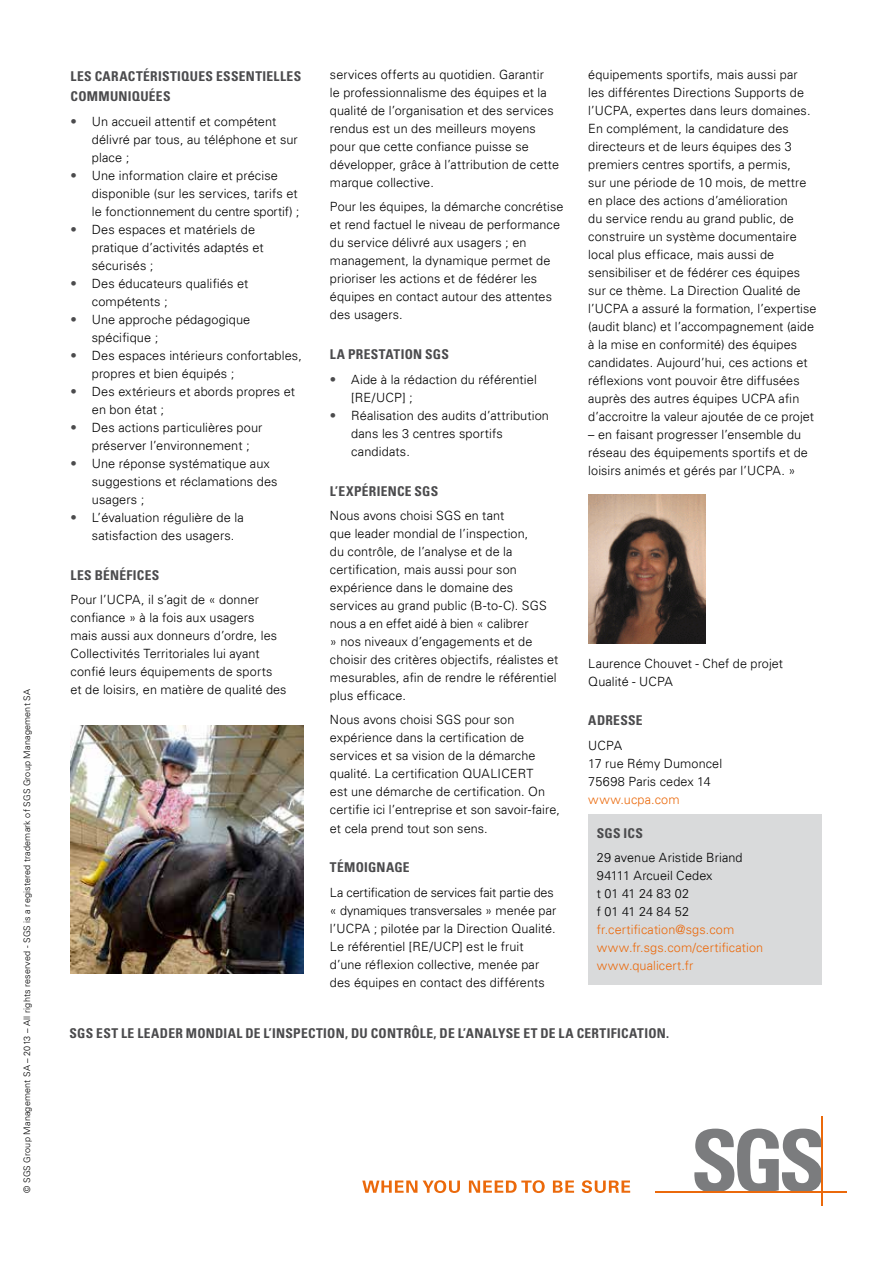
<style>
.page{position:relative;width:893px;height:1263px;background:#fff}
.page>*{position:absolute;margin:0;border:0;box-sizing:border-box;transform-origin:0 0}
.t1{font:700 condensed 13.5px/20.2px "Univers LT";letter-spacing:.02em;color:#4b4b4d}
.t2{font:300 12.75px/18px "Univers LT";letter-spacing:.01em;color:#000}
.t3{font:300 12.75px/18px "Univers LT";letter-spacing:.01em;color:#eb690b}
.t4{font:300 9px "Univers LT";letter-spacing:.02em;color:#000}
.s1{color:#4b4b4d}
</style>
<div class="page">
<svg style="left:362px;top:1180px;width:55px;height:13px"></svg>
<svg style="left:423px;top:1180px;width:37px;height:13px"></svg>
<svg style="left:469px;top:1180px;width:76px;height:13px"></svg>
<svg style="left:553px;top:1180px;width:21px;height:13px"></svg>
<svg style="left:582px;top:1180px;width:48px;height:13px"></svg>
<svg style="left:694px;top:1128px;width:127px;height:63px"></svg>
<hr style="left:656px;top:1191px;width:191px;height:2px;background:#eb690b">
<hr style="left:821px;top:1116px;width:2px;height:89px;background:#eb690b">
<div style="left:588px;top:814px;width:234px;height:170px;background:#d9dadb"></div>
<img style="left:588px;top:494px;width:117px;height:149px">
<img style="left:70px;top:725px;width:233px;height:249px">
<p class="t4" style="left:22px;top:1193px;width:505px;rotate:-90deg">© SGS Group Management SA – 2013 – All rights reserved - SGS is a registered trademark of SGS Group Management SA</p>
<p class="t1" style="left:71px;top:66px;width:232px">LES CARACTÉRISTIQUES ESSENTIELLES<br>COMMUNIQUÉES</p>
<p class="t2" style="left:92px;top:112px;width:207px;text-indent:-21px"><span class="s1">•</span> Un accueil attentif et compétent délivré par tous, au téléphone et sur place ;</p>
<p class="t2" style="left:92px;top:166px;width:209px;text-indent:-21px"><span class="s1">•</span> Une information claire et précise disponible (sur les services, tarifs et le fonctionnement du centre sportif) ;</p>
<p class="t2" style="left:92px;top:220px;width:173px;text-indent:-21px"><span class="s1">•</span> Des espaces et matériels de pratique d’activités adaptés et sécurisés ;</p>
<p class="t2" style="left:92px;top:274px;width:158px;text-indent:-21px"><span class="s1">•</span> Des éducateurs qualifiés et compétents ;</p>
<p class="t2" style="left:92px;top:310px;width:160px;text-indent:-21px"><span class="s1">•</span> Une approche pédagogique spécifique ;</p>
<p class="t2" style="left:92px;top:346px;width:212px;text-indent:-21px"><span class="s1">•</span> Des espaces intérieurs confortables, propres et bien équipés ;</p>
<p class="t2" style="left:92px;top:382px;width:205px;text-indent:-21px"><span class="s1">•</span> Des extérieurs et abords propres et en bon état ;</p>
<p class="t2" style="left:92px;top:418px;width:172px;text-indent:-21px"><span class="s1">•</span> Des actions particulières pour préserver l’environnement ;</p>
<p class="t2" style="left:92px;top:454px;width:187px;text-indent:-21px"><span class="s1">•</span> Une réponse systématique aux suggestions et réclamations des usagers ;</p>
<p class="t2" style="left:92px;top:508px;width:154px;text-indent:-21px"><span class="s1">•</span> L’évaluation régulière de la satisfaction des usagers.</p>
<p class="t1" style="left:71px;top:565px;width:90px">LES BÉNÉFICES</p>
<p class="t2" style="left:71px;top:591px;width:218px">Pour l’UCPA, il s’agit de « donner confiance » à la fois aux usagers<br>mais aussi aux donneurs d’ordre, les Collectivités Territoriales lui ayant confié leurs équipements de sports et de loisirs, en matière de qualité des</p>
<p class="t2" style="left:330px;top:66px;width:231px">services offerts au quotidien. Garantir<br>le professionnalisme des équipes et la qualité de l’organisation et des services rendus est un des meilleurs moyens pour que cette confiance puisse se développer, grâce à l’attribution de cette marque collective.</p>
<p class="t2" style="left:330px;top:198px;width:235px">Pour les équipes, la démarche concrétise et rend factuel le niveau de performance du service délivré aux usagers ; en management, la dynamique permet de prioriser les actions et de fédérer les équipes en contact autour des attentes des usagers.</p>
<p class="t1" style="left:330px;top:344px;width:120px">LA PRESTATION SGS</p>
<p class="t2" style="left:351px;top:370px;width:187px;text-indent:-21px"><span class="s1">•</span> Aide à la rédaction du référentiel [RE/UCP] ;</p>
<p class="t2" style="left:351px;top:406px;width:199px;text-indent:-21px"><span class="s1">•</span> Réalisation des audits d’attribution dans les 3 centres sportifs candidats.</p>
<p class="t1" style="left:330px;top:481px;width:110px">L’EXPÉRIENCE SGS</p>
<p class="t2" style="left:330px;top:507px;width:230px">Nous avons choisi SGS en tant<br>que leader mondial de l’inspection,<br>du contrôle, de l’analyse et de la certification, mais aussi pour son expérience dans le domaine des services au grand public (B-to-C). SGS nous a en effet aidé à bien « calibrer<br>» nos niveaux d’engagements et de choisir des critères objectifs, réalistes et mesurables, afin de rendre le référentiel plus efficace.</p>
<p class="t2" style="left:330px;top:711px;width:231px">Nous avons choisi SGS pour son expérience dans la certification de services et sa vision de la démarche qualité. La certification QUALICERT<br>est une démarche de certification. On certifie ici l’entreprise et son savoir-faire, et cela prend tout son sens.</p>
<p class="t1" style="left:330px;top:857px;width:81px">TÉMOIGNAGE</p>
<p class="t2" style="left:330px;top:883px;width:228px">La certification de services fait partie des « dynamiques transversales » menée par l’UCPA ; pilotée par la Direction Qualité.<br>Le référentiel [RE/UCP] est le fruit d’une réflexion collective, menée par des équipes en contact des différents</p>
<p class="t2" style="left:588px;top:66px;width:230px">équipements sportifs, mais aussi par les différentes Directions Supports de l’UCPA, expertes dans leurs domaines.<br>En complément, la candidature des directeurs et de leurs équipes des 3 premiers centres sportifs, a permis,<br>sur une période de 10 mois, de mettre en place des actions d’amélioration<br>du service rendu au grand public, de construire un système documentaire local plus efficace, mais aussi de sensibiliser et de fédérer ces équipes sur ce thème. La Direction Qualité de l’UCPA a assuré la formation, l’expertise (audit blanc) et l’accompagnement (aide à la mise en conformité) des équipes candidates. Aujourd’hui, ces actions et réflexions vont pouvoir être diffusées auprès des autres équipes UCPA afin d’accroitre la valeur ajoutée de ce projet</p>
<p class="t2" style="left:588px;top:426px;width:221px">– en faisant progresser l’ensemble du réseau des équipements sportifs et de loisirs animés et gérés par l’UCPA. »</p>
<p class="t2" style="left:588px;top:654px;width:196px">Laurence Chouvet - Chef de projet<br>Qualité - UCPA</p>
<p class="t1" style="left:588px;top:710px;width:56px">ADRESSE</p>
<p class="t2" style="left:588px;top:736px;width:135px">UCPA<br>17 rue Rémy Dumoncel<br>75698 Paris cedex 14</p>
<p class="t3" style="left:588px;top:790px;width:93px">www.ucpa.com</p>
<p class="t1" style="left:597px;top:823px;width:48px">SGS ICS</p>
<p class="t2" style="left:597px;top:849px;width:147px">29 avenue Aristide Briand<br>94111 Arcueil Cedex<br>t 01 41 24 83 02<br>f 01 41 24 84 52</p>
<p class="t3" style="left:597px;top:921px;width:168px">fr.certification@sgs.com www.fr.sgs.com/certification www.qualicert.fr</p>
<p class="t1" style="left:70px;top:1023px;width:35px">SGS EST</p>
<p class="t1" style="left:121px;top:1023px;width:25px">LE LEADER</p>
<p class="t1" style="left:186px;top:1023px;width:20px">MONDIAL</p>
<p class="t1" style="left:245px;top:1023px;width:35px">DE L’INSPECTION</p>
<p class="t1" style="left:345px;top:1023px;width:35px">, DU CONTR</p>
<p class="t1" style="left:411px;top:1023px;width:63px">ÔLE, DE L’ANALYSE</p>
<p class="t1" style="left:523px;top:1023px;width:62px">ETDELACERTIFICATION</p>
<p class="t1" style="left:666px;top:1023px;width:4px">.</p>
</div>
